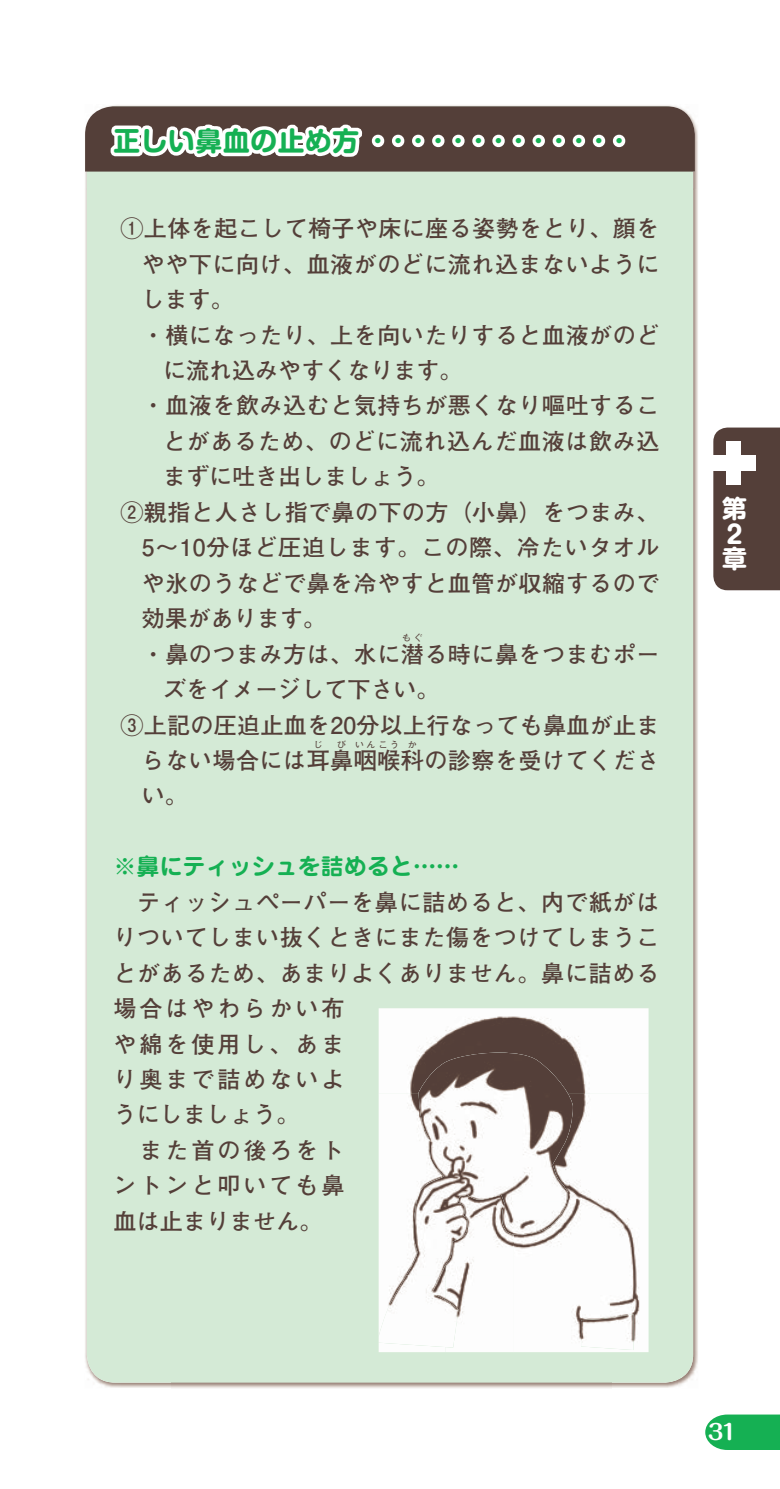
<style>
.page{position:relative;width:780px;height:1489px;background:#fff}
.page>*{position:absolute;margin:0;border:0;box-sizing:border-box;transform-origin:0 0}
.t1{font:700 24.75px/24.8px "Shin M Go Pro";color:#fff}
.t2{font:700 23px/35.5px "Futo Go B101 Pro";letter-spacing:.02em;color:#543f39}
.t3{font:700 23px "Futo Go B101 Pro";color:#543f39}
.t4{font:700 23px "Jun 501 Pro";color:#15b053}
.t5{font:700 21.25px "Maru Fo Pro";color:#fff}
.t6{font:700 19.5px "Shin M Go Pro";color:#15b053}
.t7{font:700 8.75px "Futo Go B101 Pro";letter-spacing:.3em;color:#543f39}
.s1{font-size:26.5px}
</style>
<div class="page">
<div style="left:713px;top:427px;width:67px;height:163px;background:#543f39"></div>
<svg style="left:705px;top:1414px;width:75px;height:35px;background:#27b660"></svg>
<div style="left:711px;top:456px;width:44px;height:15px;background:#fff"></div>
<div style="left:726px;top:441px;width:14px;height:44px;background:#fff"></div>
<img style="left:85px;top:189px;width:86px;height:1198px">
<img style="left:611px;top:189px;width:87px;height:1198px">
<div style="left:87px;top:106px;width:606px;height:1276px;background:#d4ead6;border-radius:28px"></div>
<svg style="left:85px;top:105px;width:609px;height:66px;background:#766560"></svg>
<div style="left:372px;top:135px;width:12px;height:12px;border:7px solid #fff;border-radius:50%"></div>
<div style="left:392px;top:135px;width:12px;height:12px;border:7px solid #fff;border-radius:50%"></div>
<div style="left:412px;top:135px;width:12px;height:12px;border:7px solid #fff;border-radius:50%"></div>
<div style="left:432px;top:135px;width:12px;height:12px;border:7px solid #fff;border-radius:50%"></div>
<div style="left:452px;top:135px;width:12px;height:12px;border:7px solid #fff;border-radius:50%"></div>
<div style="left:472px;top:135px;width:12px;height:12px;border:7px solid #fff;border-radius:50%"></div>
<div style="left:492px;top:135px;width:12px;height:12px;border:7px solid #fff;border-radius:50%"></div>
<div style="left:512px;top:135px;width:13px;height:12px;border:7px solid #fff;border-radius:50%"></div>
<div style="left:532px;top:135px;width:13px;height:12px;border:7px solid #fff;border-radius:50%"></div>
<div style="left:552px;top:135px;width:13px;height:12px;border:7px solid #fff;border-radius:50%"></div>
<div style="left:572px;top:135px;width:13px;height:12px;border:7px solid #fff;border-radius:50%"></div>
<div style="left:592px;top:135px;width:13px;height:12px;border:7px solid #fff;border-radius:50%"></div>
<div style="left:613px;top:135px;width:12px;height:12px;border:7px solid #fff;border-radius:50%"></div>
<img style="left:378px;top:1008px;width:270px;height:85px">
<div style="left:378px;top:1093px;width:67px;height:258px;background:#fdfdfd"></div>
<img style="left:514px;top:1093px;width:134px;height:258px">
<div style="left:445px;top:1275px;width:69px;height:76px;background:#fdfdfd"></div>
<img style="left:416px;top:1052px;width:157px;height:149px">
<img style="left:406px;top:1200px;width:161px;height:75px">
<img style="left:378px;top:1275px;width:80px;height:72px">
<img style="left:581px;top:1314px;width:52px;height:35px">
<p class="t6" style="left:113px;top:125px;width:517px"><span class="s1">正しい鼻血の止め方</span>・・・・・・・・・・・・・</p>
<p class="t2" style="left:120px;top:208px;width:540px">①上体を起こして椅子や床に座る姿勢をとり、顔を</p>
<p class="t2" style="left:142px;top:243px;width:519px">やや下に向け、血液がのどに流れ込まないように</p>
<p class="t2" style="left:142px;top:279px;width:94px">します。</p>
<p class="t2" style="left:142px;top:314px;width:519px">・横になったり、上を向いたりすると血液がのど</p>
<p class="t3" style="left:163px;top:352px;width:301px">に流れ込みやすくなります。</p>
<p class="t2" style="left:142px;top:385px;width:519px">・血液を飲み込むと気持ちが悪くなり嘔吐するこ</p>
<p class="t2" style="left:163px;top:420px;width:498px">とがあるため、のどに流れ込んだ血液は飲み込</p>
<p class="t3" style="left:163px;top:458px;width:278px">まずに吐き出しましょう。</p>
<p class="t2" style="left:120px;top:491px;width:540px">②親指と人さし指で鼻の下の方（小鼻）をつまみ、</p>
<p class="t2" style="left:142px;top:527px;width:519px">5～10分ほど圧迫します。この際、冷たいタオル</p>
<p class="t2" style="left:142px;top:562px;width:519px">や氷のうなどで鼻を冷やすと血管が収縮するので</p>
<p class="t3" style="left:142px;top:600px;width:186px">効果があります。</p>
<p class="t2" style="left:142px;top:633px;width:519px">・鼻のつまみ方は、水に潜る時に鼻をつまむポー</p>
<p class="t7" style="left:402px;top:631px;width:22px">もぐ</p>
<p class="t3" style="left:163px;top:671px;width:278px">ズをイメージして下さい。</p>
<p class="t2" style="left:120px;top:704px;width:540px">③上記の圧迫止血を20分以上行なっても鼻血が止ま</p>
<p class="t2" style="left:142px;top:739px;width:519px">らない場合には耳鼻咽喉科の診察を受けてくださ</p>
<p class="t7" style="left:314px;top:737px;width:10px">じ</p>
<p class="t7" style="left:337px;top:737px;width:10px">び</p>
<p class="t7" style="left:355px;top:737px;width:45px">いんこう</p>
<p class="t7" style="left:408px;top:737px;width:10px">か</p>
<p class="t2" style="left:142px;top:775px;width:48px">い。</p>
<p class="t4" style="left:113px;top:848px;width:347px">※鼻にティッシュを詰めると……</p>
<p class="t2" style="left:113px;top:881px;width:547px">　ティッシュペーパーを鼻に詰めると、内で紙がはりついてしまい抜くときにまた傷をつけてしまうことがあるため、あまりよくありません。鼻に詰める場合はやわらかい布<br>や綿を使用し、あま<br>り奥まで詰めないよ<br>うにしましょう。<br>　また首の後ろをト<br>ントンと叩いても鼻<br>血は止まりません。</p>
<p class="t1" style="left:722px;top:493px;width:26px">第<br>２章</p>
<p class="t5" style="left:708px;top:1414px;width:31px">31</p>
</div>
